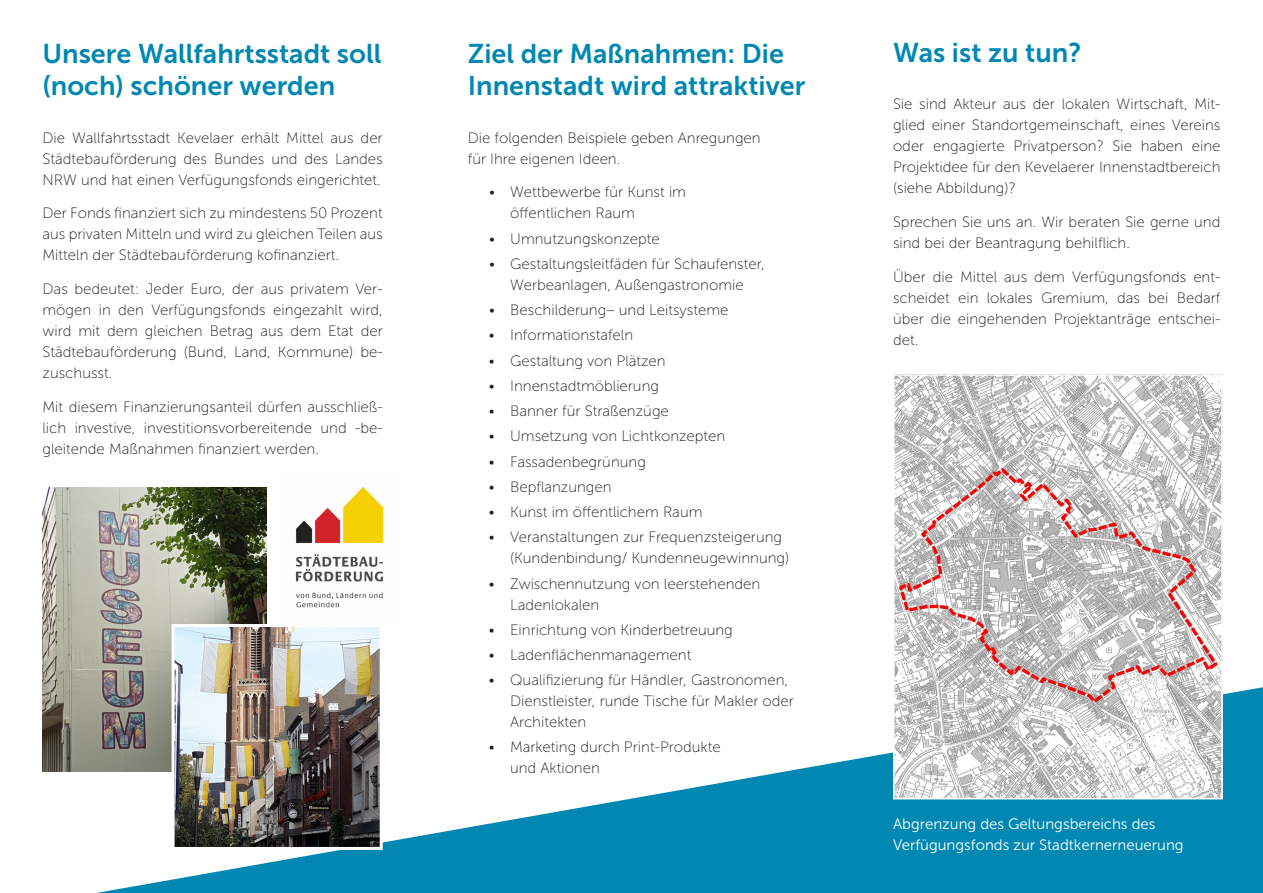
<style>
.page{position:relative;width:1263px;height:893px;background:#fff}
.page>*{position:absolute;margin:0;border:0;box-sizing:border-box;transform-origin:0 0}
.t1{font:27px/32.4px "Museo Sans 700";color:#0087b2}
.t2{font:15px/21px "Museo Sans 100";color:#231f20}
.t3{font:15px/21px "Museo Sans 300";color:#fff}
</style>
<div class="page">
<img style="left:295px;top:487px;width:89px;height:121px">
<svg style="left:96px;top:687px;width:1167px;height:206px;fill:#0087b2"></svg>
<img style="left:896px;top:377px;width:324px;height:419px">
<div style="left:893px;top:374px;width:330px;height:425px;border:2px solid #fff"></div>
<img style="left:43px;top:488px;width:224px;height:283px">
<img style="left:176px;top:628px;width:203px;height:218px">
<div style="left:172px;top:624px;width:211px;height:226px;border:3px solid #fff"></div>
<h1 class="t1" style="left:43px;top:37px;width:340px">Unsere Wallfahrtsstadt soll (noch) schöner werden</h1>
<p class="t2" style="left:43px;top:127px;width:342px;text-align:justify">Die Wallfahrtsstadt Kevelaer erhält Mittel aus der Städtebauförderung des Bundes und des Landes NRW und hat einen Verfügungsfonds eingerichtet.</p>
<p class="t2" style="left:43px;top:203px;width:342px;text-align:justify">Der Fonds finanziert sich zu mindestens 50 Prozent aus privaten Mitteln und wird zu gleichen Teilen aus Mitteln der Städtebauförderung kofinanziert.</p>
<p class="t2" style="left:43px;top:279px;width:342px;text-align:justify">Das bedeutet: Jeder Euro, der aus privatem Ver&shy;mögen in den Verfügungsfonds eingezahlt wird, wird mit dem gleichen Betrag aus dem Etat der Städtebauförderung (Bund, Land, Kommune) be&shy;zuschusst.</p>
<p class="t2" style="left:43px;top:396px;width:342px;text-align:justify">Mit diesem Finanzierungsanteil dürfen ausschließ&shy;lich investive, investitionsvorbereitende und -be&shy;gleitende Maßnahmen finanziert werden.</p>
<h1 class="t1" style="left:468px;top:37px;width:339px">Ziel der Maßnahmen: Die<br>Innenstadt wird attraktiver</h1>
<p class="t2" style="left:468px;top:127px;width:294px">Die folgenden Beispiele geben Anregungen für Ihre eigenen Ideen.</p>
<p class="t2" style="left:510px;top:182px;width:177px;text-indent:-21px">• Wettbewerbe für Kunst im öffentlichen Raum</p>
<p class="t2" style="left:489px;top:228px;width:172px">• Umnutzungskonzepte</p>
<p class="t2" style="left:489px;top:253px;width:277px;text-align:center">• Gestaltungsleitfäden für Schaufenster,<br>Werbeanlagen, Außengastronomie</p>
<p class="t2" style="left:489px;top:300px;width:241px">• Beschilderung– und Leitsysteme</p>
<p class="t2" style="left:489px;top:325px;width:146px">• Informationstafeln</p>
<p class="t2" style="left:489px;top:350px;width:178px">• Gestaltung von Plätzen</p>
<p class="t2" style="left:489px;top:375px;width:172px">• Innenstadtmöblierung</p>
<p class="t2" style="left:489px;top:400px;width:181px">• Banner für Straßenzüge</p>
<p class="t2" style="left:489px;top:426px;width:238px">• Umsetzung von Lichtkonzepten</p>
<p class="t2" style="left:489px;top:451px;width:159px">• Fassadenbegrünung</p>
<p class="t2" style="left:489px;top:476px;width:124px">• Bepflanzungen</p>
<p class="t2" style="left:489px;top:501px;width:215px">• Kunst im öffentlichem Raum</p>
<p class="t2" style="left:510px;top:527px;width:281px;text-indent:-21px">• Veranstaltungen zur Frequenzsteigerung (Kundenbindung/ Kundenneugewinnung)</p>
<p class="t2" style="left:510px;top:573px;width:252px;text-indent:-21px">• Zwischennutzung von leerstehenden<br>Ladenlokalen</p>
<p class="t2" style="left:489px;top:619px;width:246px">• Einrichtung von Kinderbetreuung</p>
<p class="t2" style="left:489px;top:644px;width:204px">• Ladenflächenmanagement</p>
<p class="t2" style="left:510px;top:670px;width:285px;text-indent:-21px">• Qualifizierung für Händler, Gastronomen,<br>Dienstleister, runde Tische für Makler oder<br>Architekten</p>
<p class="t2" style="left:510px;top:737px;width:212px;text-indent:-21px">• Marketing durch Print-Produkte und Aktionen</p>
<h1 class="t1" style="left:893px;top:37px;width:190px">Was ist zu tun?</h1>
<p class="t2" style="left:893px;top:94px;width:329px;text-align:justify">Sie sind Akteur aus der lokalen Wirtschaft, Mit&shy;glied einer Standortgemeinschaft, eines Vereins oder engagierte Privatperson? Sie haben eine Projektidee für den Kevelaerer Innenstadtbereich (siehe Abbildung)?</p>
<p class="t2" style="left:893px;top:212px;width:329px">Sprechen Sie uns an. Wir beraten Sie gerne und sind bei der Beantragung behilflich.</p>
<p class="t2" style="left:893px;top:266px;width:329px;text-align:justify">Über die Mittel aus dem Verfügungsfonds ent&shy;scheidet ein lokales Gremium, das bei Bedarf über die eingehenden Projektanträge entschei&shy;det.</p>
<p class="t3" style="left:893px;top:814px;width:292px">Abgrenzung des Geltungsbereichs des<br>Verfügungsfonds zur Stadtkernerneuerung</p>
</div>
